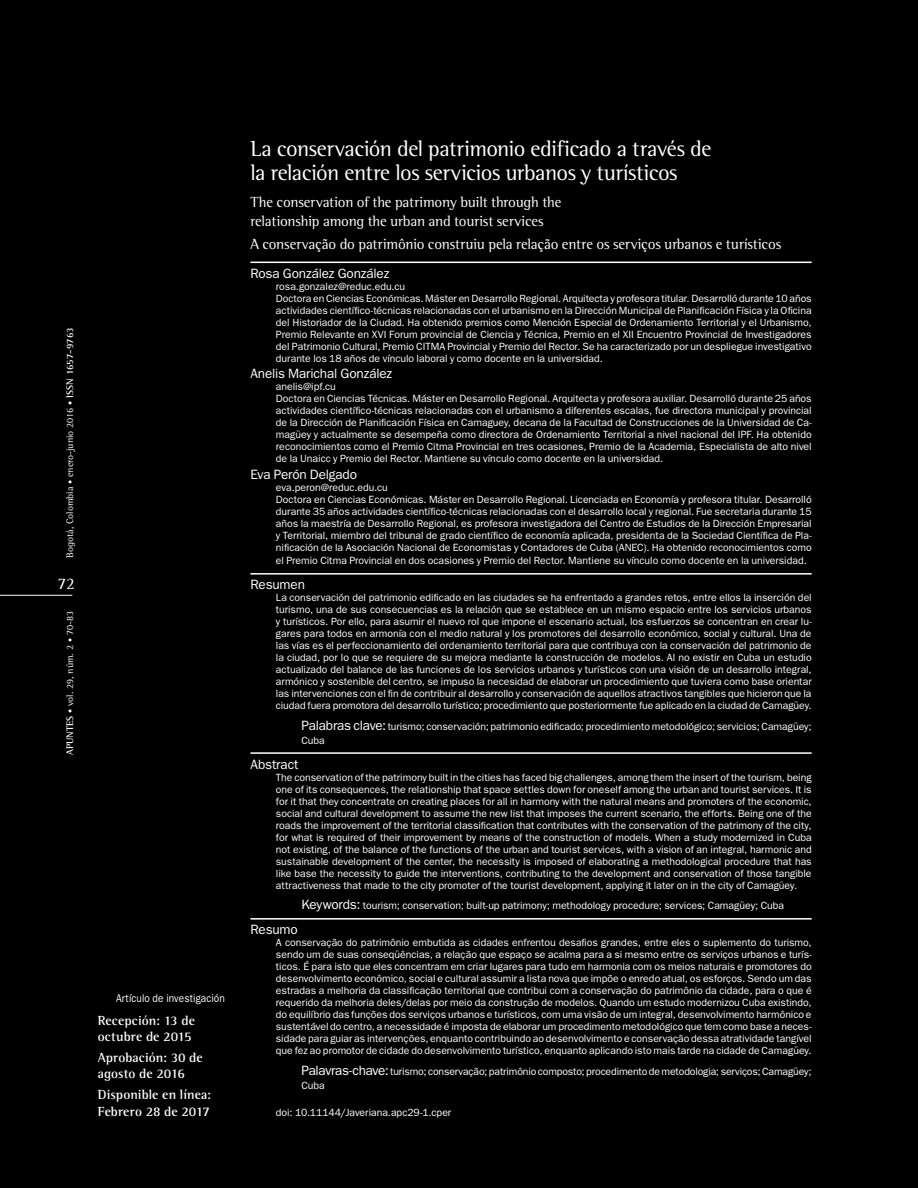
<style>
.page{position:relative;width:918px;height:1188px;background:#000}
.page>*{position:absolute;margin:0;border:0;box-sizing:border-box;transform-origin:0 0}
.t1{font:22.5px/24px "Agfa Rotis Semi Serif";letter-spacing:-.02em;color:#fff}
.t2{font:16.5px "Agfa Rotis Semi Serif";color:#fff}
.t3{font:15px/18.8px "Agfa Rotis Semi Serif";letter-spacing:-.01em;color:#fff}
.t4{font:700 13.5px/16.5px "Agfa Rotis Semi Serif";color:#fff}
.t5{font:13.5px "ITC Franklin Gothic Std";letter-spacing:-.01em;color:#fff}
.t6{font:11.25px "ITC Franklin Gothic Std";letter-spacing:.01em;color:#fff;scale:.9 1}
.t7{font:10.5px/12px "ITC Franklin Gothic Std";letter-spacing:-.005em;color:#fff}
.t8{font:9.75px "Agfa Rotis Semi Serif";color:#fff}
.s1{font-size:8.25px}
.s2{font-weight:700}
.s3{font-size:13.5px}
</style>
<div class="page">
<hr style="left:0;top:595px;width:72px;height:1px;background:#fff">
<hr style="left:250px;top:262px;width:562px;height:1px;background:#fff">
<hr style="left:250px;top:573px;width:562px;height:2px;background:#fff">
<hr style="left:250px;top:752px;width:562px;height:2px;background:#fff">
<hr style="left:250px;top:918px;width:562px;height:2px;background:#fff">
<p class="t8" style="left:64px;top:558px;width:232px;rotate:-90deg">Bogotá, Colombia <span class="s1">•</span> enero-junio 2016 <span class="s1">•</span> <span class="s2">ISSN 1657-9763</span></p>
<h2 class="t2" style="left:58px;top:574px;width:18px">72</h2>
<p class="t8" style="left:64px;top:755px;width:145px;rotate:-90deg"><span class="s2">APUNTES</span> <span class="s1">•</span> vol. 29, núm. 2 <span class="s1">•</span> 70-83</p>
<p class="t6" style="left:116px;top:992px;width:122px">Artículo de investigación</p>
<p class="t4" style="left:98px;top:1012px;width:99px">Recepción: 13 de octubre de 2015</p>
<p class="t4" style="left:98px;top:1049px;width:107px">Aprobación: 30 de agosto de 2016</p>
<p class="t4" style="left:98px;top:1086px;width:115px">Disponible en línea:<br>Febrero 28 de 2017</p>
<h1 class="t1" style="left:250px;top:136px;width:463px">La conservación del patrimonio edificado a través de la relación entre los servicios urbanos y turísticos</h1>
<h3 class="t3" style="left:250px;top:192px;width:313px">The conservation of the patrimony built through the relationship among the urban and tourist services</h3>
<h3 class="t3" style="left:250px;top:234px;width:532px">A conservação do patrimônio construiu pela relação entre os serviços urbanos e turísticos</h3>
<p class="t5" style="left:250px;top:266px;width:140px">Rosa González González</p>
<p class="t7" style="left:276px;top:280px;width:537px">rosa.gonzalez@reduc.edu.cu<br>Doctora en Ciencias Económicas. Máster en Desarrollo Regional. Arquitecta y profesora titular. Desarrolló durante 10 años actividades científico-técnicas relacionadas con el urbanismo en la Dirección Municipal de Planificación Física y la Oficina del Historiador de la Ciudad. Ha obtenido premios como Mención Especial de Ordenamiento Territorial y el Urbanismo, Premio Relevante en XVI Forum provincial de Ciencia y Técnica, Premio en el XII Encuentro Provincial de Investigadores del Patrimonio Cultural, Premio CITMA Provincial y Premio del Rector. Se ha caracterizado por un despliegue investigativo durante los 18 años de vínculo laboral y como docente en la universidad.</p>
<p class="t5" style="left:250px;top:366px;width:143px">Anelis Marichal González</p>
<p class="t7" style="left:276px;top:381px;width:537px">anelis@ipf.cu<br>Doctora en Ciencias Técnicas. Máster en Desarrollo Regional. Arquitecta y profesora auxiliar. Desarrolló durante 25 años actividades científico-técnicas relacionadas con el urbanismo a diferentes escalas, fue directora municipal y provincial de la Dirección de Planificación Física en Camaguey, decana de la Facultad de Construcciones de la Universidad de Ca&shy;magüey y actualmente se desempeña como directora de Ordenamiento Territorial a nivel nacional del IPF. Ha obtenido reconocimientos como el Premio Citma Provincial en tres ocasiones, Premio de la Academia, Especialista de alto nivel de la Unaicc y Premio del Rector. Mantiene su vínculo como docente en la universidad.</p>
<p class="t5" style="left:250px;top:467px;width:108px">Eva Perón Delgado</p>
<p class="t7" style="left:276px;top:481px;width:537px">eva.peron@reduc.edu.cu<br>Doctora en Ciencias Económicas. Máster en Desarrollo Regional. Licenciada en Economía y profesora titular. Desarrolló durante 35 años actividades científico-técnicas relacionadas con el desarrollo local y regional. Fue secretaria durante 15 años la maestría de Desarrollo Regional, es profesora investigadora del Centro de Estudios de la Dirección Empresarial y Territorial, miembro del tribunal de grado científico de economía aplicada, presidenta de la Sociedad Científica de Pla&shy;nificación de la Asociación Nacional de Economistas y Contadores de Cuba (ANEC). Ha obtenido reconocimientos como</p>
<p class="t7" style="left:276px;top:555px;width:532px">el Premio Citma Provincial en dos ocasiones y Premio del Rector. Mantiene su vínculo como docente en la universidad.</p>
<p class="t5" style="left:250px;top:577px;width:56px">Resumen</p>
<p class="t7" style="left:276px;top:592px;width:537px;text-align:justify">La conservación del patrimonio edificado en las ciudades se ha enfrentado a grandes retos, entre ellos la inserción del turismo, una de sus consecuencias es la relación que se establece en un mismo espacio entre los servicios urbanos y turísticos. Por ello, para asumir el nuevo rol que impone el escenario actual, los esfuerzos se concentran en crear lu&shy;gares para todos en armonía con el medio natural y los promotores del desarrollo económico, social y cultural. Una de las vías es el perfeccionamiento del ordenamiento territorial para que contribuya con la conservación del patrimonio de la ciudad, por lo que se requiere de su mejora mediante la construcción de modelos. Al no existir en Cuba un estudio actualizado del balance de las funciones de los servicios urbanos y turísticos con una visión de un desarrollo integral, armónico y sostenible del centro, se impuso la necesidad de elaborar un procedimiento que tuviera como base orientar las intervenciones con el fin de contribuir al desarrollo y conservación de aquellos atractivos tangibles que hicieron que la ciudad fuera promotora del desarrollo turístico; procedimiento que posteriormente fue aplicado en la ciudad de Camagüey.</p>
<p class="t7" style="left:301px;top:720px;width:512px;line-height:13.5px"><span class="s3">Palabras clave:</span> turismo; conservación; patrimonio edificado; procedimiento metodológico; servicios; Camagüey;<br>Cuba</p>
<p class="t5" style="left:250px;top:756px;width:50px">Abstract</p>
<p class="t7" style="left:276px;top:771px;width:537px;text-align:justify">The conservation of the patrimony built in the cities has faced big challenges, among them the insert of the tourism, being one of its consequences, the relationship that space settles down for oneself among the urban and tourist services. It is for it that they concentrate on creating places for all in harmony with the natural means and promoters of the economic, social and cultural development to assume the new list that imposes the current scenario, the efforts. Being one of the roads the improvement of the territorial classification that contributes with the conservation of the patrimony of the city, for what is required of their improvement by means of the construction of models. When a study modernized in Cuba not existing, of the balance of the functions of the urban and tourist services, with a vision of an integral, harmonic and sustainable development of the center, the necessity is imposed of elaborating a methodological procedure that has like base the necessity to guide the interventions, contributing to the development and conservation of those tangible attractiveness that made to the city promoter of the tourist development, applying it later on in the city of Camagüey.</p>
<p class="t7" style="left:301px;top:900px;width:484px"><span class="s3">Keywords:</span> tourism; conservation; built-up patrimony; methodology procedure; services; Camagüey; Cuba</p>
<p class="t5" style="left:250px;top:922px;width:49px">Resumo</p>
<p class="t7" style="left:276px;top:937px;width:537px;text-align:justify">A conservação do patrimônio embutida as cidades enfrentou desafios grandes, entre eles o suplemento do turismo, sendo um de suas conseqüências, a relação que espaço se acalma para a si mesmo entre os serviços urbanos e turís&shy;ticos. É para isto que eles concentram em criar lugares para tudo em harmonia com os meios naturais e promotores do desenvolvimento econômico, social e cultural assumir a lista nova que impõe o enredo atual, os esforços. Sendo um das estradas a melhoria da classificação territorial que contribui com a conservação do patrimônio da cidade, para o que é requerido da melhoria deles/delas por meio da construção de modelos. Quando um estudo modernizou Cuba existindo, do equilíbrio das funções dos serviços urbanos e turísticos, com uma visão de um integral, desenvolvimento harmônico e sustentável do centro, a necessidade é imposta de elaborar um procedimento metodológico que tem como base a neces&shy;sidade para guiar as intervenções, enquanto contribuindo ao desenvolvimento e conservação dessa atratividade tangível que fez ao promotor de cidade do desenvolvimento turístico, enquanto aplicando isto mais tarde na cidade de Camagüey.</p>
<p class="t7" style="left:301px;top:1065px;width:512px;line-height:13.5px"><span class="s3">Palavras-chave:</span> turismo; conservação; patrimônio composto; procedimento de metodologia; serviços; Camagüey;<br>Cuba</p>
<p class="t7" style="left:276px;top:1106px;width:177px">doi: 10.11144/Javeriana.apc29-1.cper</p>
</div>
